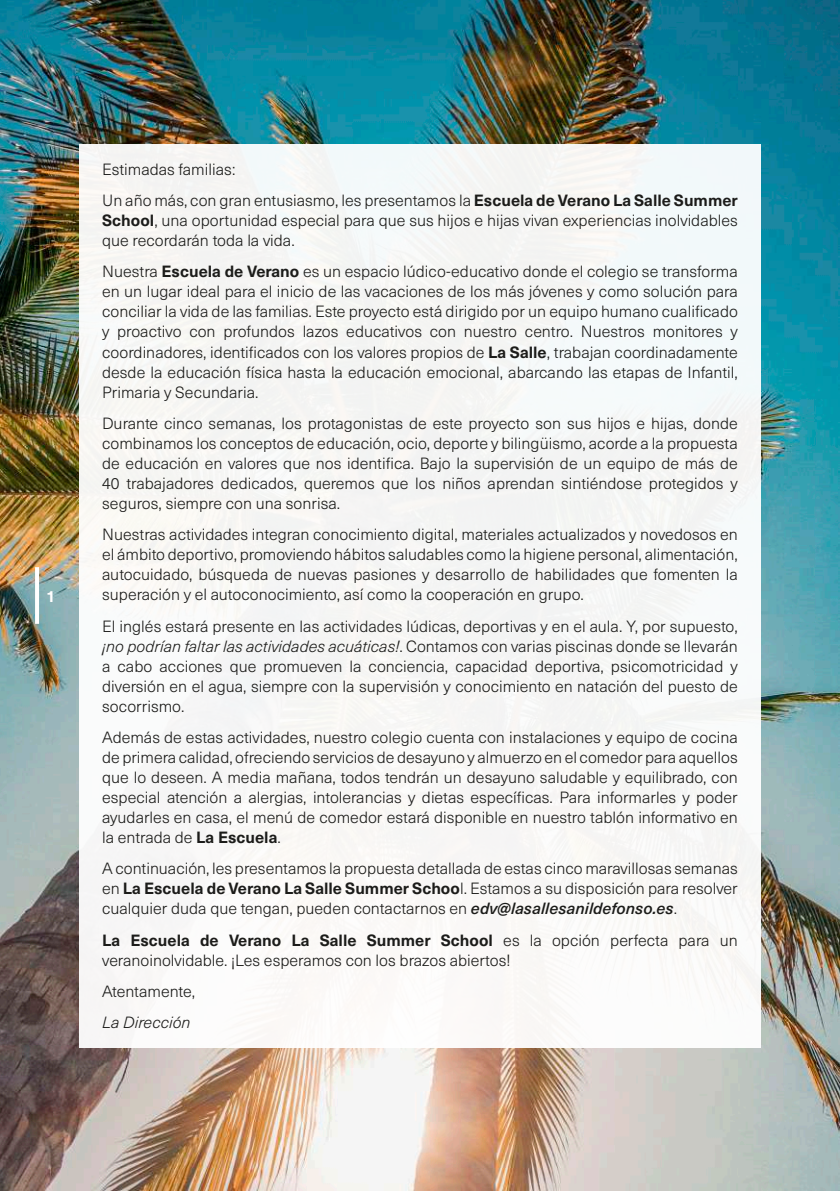
<style>
.page{position:relative;width:840px;height:1191px;background:#fff}
.page>*{position:absolute;margin:0;border:0;box-sizing:border-box;transform-origin:0 0}
.t1{font:300 16px/20px "Neue Haas Unica W1 G";color:#1c1c1a;text-align:justify}
.t2{font:italic 300 16px "Neue Haas Unica W1 G";color:#1c1c1a}
.t3{font:700 16px "Neue Haas Unica W1 G";color:#fff}
.s1{font-weight:700}
.s2{font-style:italic}
.s3{font-weight:500;font-style:italic}
</style>
<div class="page">
<img style="left:0;top:0;width:839px;height:1191px">
<div style="left:79px;top:144px;width:681px;height:903px;background:#f6f7f5"></div>
<hr style="left:35px;top:567px;width:4px;height:57px;background:#fff">
<p class="t3" style="left:46px;top:584px;width:11px">1</p>
<p class="t1" style="left:102px;top:153px;width:636px;line-height:31.4px">Estimadas familias:<br>Un año más, con gran entusiasmo, les presentamos la <span class="s1">Escuela de Verano La Salle Summer</span></p>
<p class="t1" style="left:102px;top:210px;width:637px"><span class="s1">School</span>, una oportunidad especial para que sus hijos e hijas vivan experiencias inolvidables que recordarán toda la vida.</p>
<p class="t1" style="left:102px;top:261px;width:637px">Nuestra <span class="s1">Escuela de Verano</span> es un espacio lúdico-educativo donde el colegio se transforma en un lugar ideal para el inicio de las vacaciones de los más jóvenes y como solución para conciliar la vida de las familias. Este proyecto está dirigido por un equipo humano cualificado y proactivo con profundos lazos educativos con nuestro centro. Nuestros monitores y coordinadores, identificados con los valores propios de <span class="s1">La Salle</span>, trabajan coordinadamente desde la educación física hasta la educación emocional, abarcando las etapas de Infantil, Primaria y Secundaria.</p>
<p class="t1" style="left:102px;top:412px;width:637px">Durante cinco semanas, los protagonistas de este proyecto son sus hijos e hijas, donde combinamos los conceptos de educación, ocio, deporte y bilingüismo, acorde a la propuesta de educación en valores que nos identifica. Bajo la supervisión de un equipo de más de 40 trabajadores dedicados, queremos que los niños aprendan sintiéndose protegidos y seguros, siempre con una sonrisa.</p>
<p class="t1" style="left:102px;top:524px;width:636px">Nuestras actividades integran conocimiento digital, materiales actualizados y novedosos en el ámbito deportivo, promoviendo hábitos saludables como la higiene personal, alimentación, autocuidado, búsqueda de nuevas pasiones y desarrollo de habilidades que fomenten la superación y el autoconocimiento, así como la cooperación en grupo.</p>
<p class="t1" style="left:102px;top:615px;width:636px">El inglés estará presente en las actividades lúdicas, deportivas y en el aula. Y, por supuesto, <span class="s2">¡no podrían faltar las actividades acuáticas!</span>. Contamos con varias piscinas donde se llevarán a cabo acciones que promueven la conciencia, capacidad deportiva, psicomotricidad y diversión en el agua, siempre con la supervisión y conocimiento en natación del puesto de socorrismo.</p>
<p class="t1" style="left:102px;top:726px;width:637px">Además de estas actividades, nuestro colegio cuenta con instalaciones y equipo de cocina de primera calidad, ofreciendo servicios de desayuno y almuerzo en el comedor para aquellos que lo deseen. A media mañana, todos tendrán un desayuno saludable y equilibrado, con especial atención a alergias, intolerancias y dietas específicas. Para informarles y poder ayudarles en casa, el menú de comedor estará disponible en nuestro tablón informativo en la entrada de <span class="s1">La Escuela</span>.</p>
<p class="t1" style="left:102px;top:858px;width:636px">A continuación, les presentamos la propuesta detallada de estas cinco maravillosas semanas en <span class="s1">La Escuela de Verano La Salle Summer Schoo</span>l. Estamos a su disposición para resolver cualquier duda que tengan, pueden contactarnos en <span class="s3">edv@lasallesanildefonso.es</span>.</p>
<p class="t1" style="left:102px;top:929px;width:636px"><span class="s1">La Escuela de Verano La Salle Summer School</span> es la opción perfecta para un veranoinolvidable. ¡Les esperamos con los brazos abiertos!</p>
<p class="t1" style="left:102px;top:980px;width:94px">Atentamente,</p>
<p class="t2" style="left:102px;top:1011px;width:90px">La Dirección</p>
</div>
